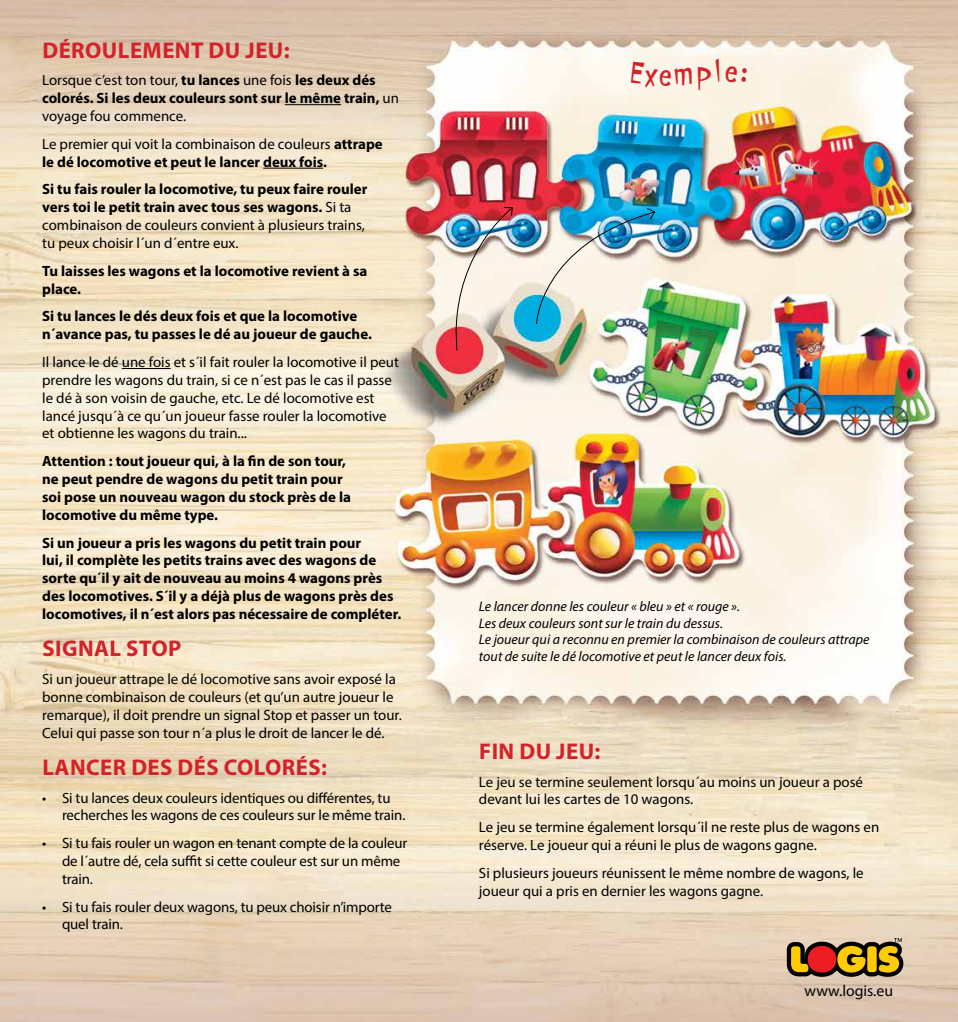
<style>
.page{position:relative;width:958px;height:1022px;background:#fff}
.page>*{position:absolute;margin:0;border:0;box-sizing:border-box;transform-origin:0 0}
.t1{font:700 22.75px "Myriad Pro";letter-spacing:.02em;color:#d2232a}
.t2{font:15.75px "Myriad Pro";color:#000}
.t3{font:14.88px/17.8px "Myriad Pro";color:#000}
.t4{font:700 14.88px/17.8px "Myriad Pro";color:#000}
.t5{font:italic 14px/16.8px "Myriad Pro";color:#000}
.s1{font-weight:400}
</style>
<div class="page">
<img style="left:0;top:0;width:957px;height:1022px">
<svg style="left:786px;top:938px;width:117px;height:39px"></svg>
<hr style="left:285px;top:104px;width:56px;height:1px;background:#000">
<hr style="left:263px;top:168px;width:60px;height:1px;background:#000">
<hr style="left:122px;top:368px;width:49px;height:1px;background:#000">
<img style="left:535px;top:207px;width:120px;height:118px">
<img style="left:443px;top:207px;width:70px;height:145px">
<div style="left:629px;top:58px;width:90px;height:33px;background:#fcf4e9"></div>
<svg style="left:725px;top:66px;width:21px;height:16px"></svg>
<h1 class="t1" style="left:42px;top:35px;width:249px">Déroulement du jeu:</h1>
<p class="t4" style="left:42px;top:71px;width:358px"><span class="s1">Lorsque c’est ton tour,</span> tu lances <span class="s1">une fois</span> les deux dés colorés. Si les deux couleurs sont sur le même train, <span class="s1">un voyage fou commence.</span></p>
<p class="t4" style="left:42px;top:134px;width:342px"><span class="s1">Le premier qui voit la combinaison de couleurs</span> attrape le dé locomotive et peut le lancer deux fois.</p>
<p class="t4" style="left:42px;top:180px;width:327px">Si tu fais rouler la locomotive, tu peux faire rouler vers toi le petit train avec tous ses wagons. <span class="s1">Si ta combinaison de couleurs convient à plusieurs trains, tu peux choisir l´un d´entre eux.</span></p>
<p class="t4" style="left:42px;top:261px;width:327px">Tu laisses les wagons et la locomotive revient à sa place.</p>
<p class="t4" style="left:42px;top:307px;width:331px">Si tu lances le dés deux fois et que la locomotive n´avance pas, tu passes le dé au joueur de gauche.</p>
<p class="t3" style="left:42px;top:353px;width:358px">Il lance le dé une fois et s´il fait rouler la locomotive il peut prendre les wagons du train, si ce n´est pas le cas il passe le dé à son voisin de gauche, etc. Le dé locomotive est lancé jusqu´à ce qu´un joueur fasse rouler la locomotive et obtienne les wagons du train...</p>
<p class="t4" style="left:42px;top:452px;width:310px">Attention : tout joueur qui, à la fin de son tour, ne peut pendre de wagons du petit train pour soi pose un nouveau wagon du stock près de la locomotive du même type.</p>
<p class="t4" style="left:42px;top:533px;width:360px">Si un joueur a pris les wagons du petit train pour<br>lui, il complète les petits trains avec des wagons de sorte qu´il y ait de nouveau au moins 4 wagons près des locomotives. S´il y a déjà plus de wagons près des locomotives, il n´est alors pas nécessaire de compléter.</p>
<h1 class="t1" style="left:42px;top:634px;width:138px">Signal stop</h1>
<p class="t3" style="left:42px;top:670px;width:361px">Si un joueur attrape le dé locomotive sans avoir exposé la bonne combinaison de couleurs (et qu’un autre joueur le remarque), il doit prendre un signal Stop et passer un tour.<br>Celui qui passe son tour n´a plus le droit de lancer le dé.</p>
<h1 class="t1" style="left:42px;top:752px;width:286px">Lancer des dés colorés:</h1>
<p class="t3" style="left:62px;top:788px;width:345px;text-indent:-20px">• Si tu lances deux couleurs identiques ou différentes, tu recherches les wagons de ces couleurs sur le même train.</p>
<p class="t3" style="left:62px;top:834px;width:347px;text-indent:-20px">• Si tu fais rouler un wagon en tenant compte de la couleur de l´autre dé, cela suffit si cette couleur est sur un même train.</p>
<p class="t3" style="left:62px;top:897px;width:331px;text-indent:-20px">• Si tu fais rouler deux wagons, tu peux choisir n’importe quel train.</p>
<p class="t5" style="left:479px;top:597px;width:392px">Le lancer donne les couleur « bleu » et « rouge ».<br>Les deux couleurs sont sur le train du dessus.<br>Le joueur qui a reconnu en premier la combinaison de couleurs attrape tout de suite le dé locomotive et peut le lancer deux fois.</p>
<h1 class="t1" style="left:479px;top:736px;width:123px">Fin du jeu:</h1>
<p class="t3" style="left:479px;top:772px;width:385px">Le jeu se termine seulement lorsqu´au moins un joueur a posé devant lui les cartes de 10 wagons.</p>
<p class="t3" style="left:479px;top:818px;width:402px">Le jeu se termine également lorsqu´il ne reste plus de wagons en réserve. Le joueur qui a réuni le plus de wagons gagne.</p>
<p class="t3" style="left:479px;top:864px;width:386px">Si plusieurs joueurs réunissent le même nombre de wagons, le joueur qui a pris en dernier les wagons gagne.</p>
<p class="t2" style="left:804px;top:981px;width:90px">www.logis.eu</p>
</div>
